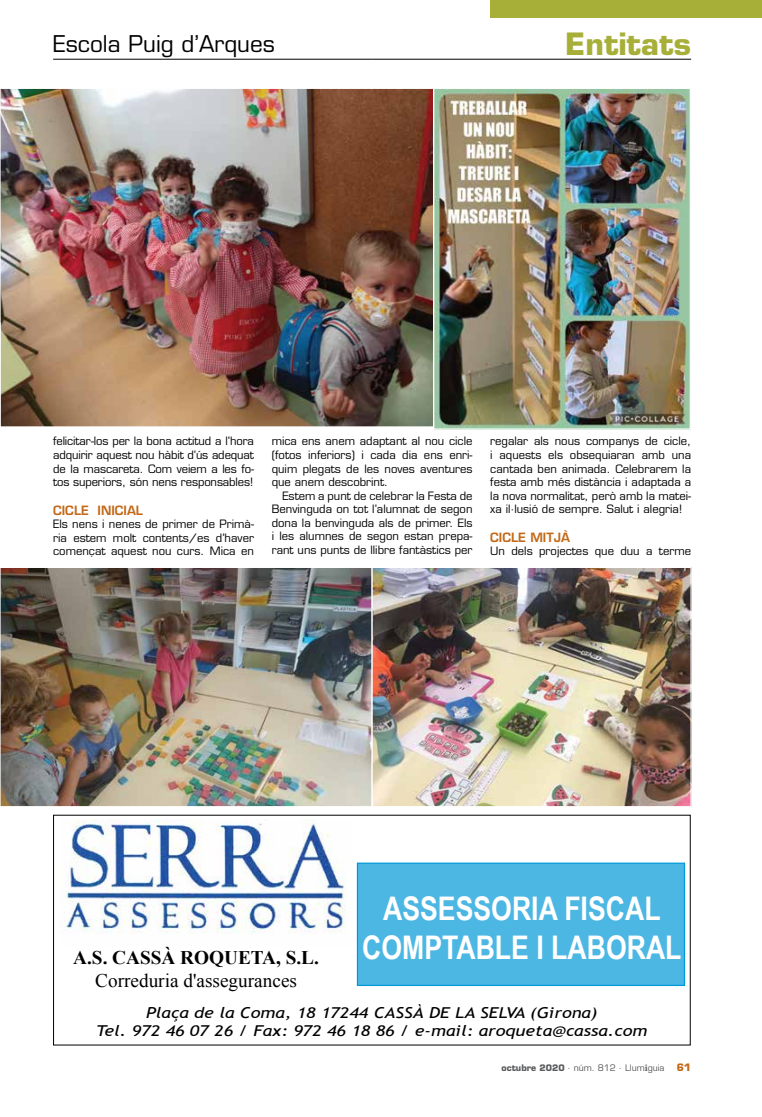
<style>
.page{position:relative;width:762px;height:1117px;background:#fff}
.page>*{position:absolute;margin:0;border:0;box-sizing:border-box;transform-origin:0 0}
.t1{font:700 32.5px "Arial Narrow";color:#fff}
.t2{font:700 30px "Eurostile LT Std";color:#a7af39}
.t3{font:22.5px "Eurostile LT Std";color:#000}
.t4{font:19.25px "Times New Roman";color:#000}
.t5{font:700 19.25px "Times New Roman";color:#000}
.t6{font:italic 15px/18px "Trebuchet MS";color:#000;text-align:center;scale:1.2 1}
.t7{font:600 12.5px "Eurostile LT Std";color:#c26816}
.t8{font:11.25px/13.5px "Eurostile LT Std";color:#000;text-align:justify}
.t9{font:8.75px "Eurostile LT Std";color:#58595b}
.s1{font-weight:700}
.s2{font-family:"Minion Pro";font-weight:700;font-size:10px}
.s3{font-weight:700;font-size:10px;color:#c26816}
</style>
<div class="page">
<div style="left:490px;top:0;width:272px;height:18px;background:#a7af39"></div>
<hr style="left:53px;top:59px;width:319px;height:1px;background:#000">
<hr style="left:372px;top:59px;width:319px;height:1px;background:#000">
<img style="left:2px;top:568px;width:688px;height:237px">
<div style="left:0;top:566px;width:373px;height:241px;border:1px solid #fff"></div>
<div style="left:371px;top:566px;width:321px;height:241px;border:1px solid #fff"></div>
<img style="left:2px;top:90px;width:430px;height:335px">
<img style="left:435px;top:90px;width:254px;height:337px">
<div style="left:433px;top:88px;width:258px;height:341px;border:1px solid #fff"></div>
<svg style="left:0;top:322px;width:1px;height:246px"></svg>
<img style="left:64px;top:819px;width:282px;height:115px">
<div style="left:357px;top:862px;width:328px;height:123px;background:#4db7e4;border:1px solid #0099d8"></div>
<h3 class="t3" style="left:53px;top:31px;width:223px">Escola Puig d’Arques</h3>
<h2 class="t2" style="left:565px;top:26px;width:127px">Entitats</h2>
<p class="t8" style="left:53px;top:434px;width:202px">felicitar-los per la bona actitud a l’hora adquirir aquest nou hàbit d’ús adequat de la mascareta. Com veiem a les fo&shy;tos superiors, són nens responsables!</p>
<p class="t7" style="left:53px;top:502px;width:91px">CICLE INICIAL</p>
<p class="t8" style="left:53px;top:517px;width:202px">Els nens i nenes de primer de Primà&shy;ria estem molt contents/es d’haver començat aquest nou curs. Mica en</p>
<p class="t8" style="left:272px;top:434px;width:202px">mica ens anem adaptant al nou cicle (fotos inferiors) i cada dia ens enri&shy;quim plegats de les noves aventures que anem descobrint.</p>
<p class="t8" style="left:272px;top:488px;width:202px;text-indent:11px">Estem a punt de celebrar la Festa de Benvinguda on tot l’alumnat de segon dona la benvinguda als de primer. Els i les alumnes de segon estan prepa&shy;rant uns punts de llibre fantàstics per</p>
<p class="t8" style="left:490px;top:434px;width:202px">regalar als nous companys de cicle, i aquests els obsequiaran amb una cantada ben animada. Celebrarem la festa amb més distància i adaptada a la nova normalitat, però amb la matei&shy;xa il·lusió de sempre. Salut i alegria!</p>
<p class="t7" style="left:490px;top:529px;width:81px">CICLE MITJÀ</p>
<p class="t8" style="left:490px;top:544px;width:202px">Un dels projectes que duu a terme</p>
<h1 class="t1" style="left:383px;top:884px;width:279px">ASSESSORIA FISCAL</h1>
<h3 class="t5" style="left:73px;top:943px;width:247px">A.S. CASSÀ ROQUETA, S.L.</h3>
<h1 class="t1" style="left:362px;top:923px;width:321px">COMPTABLE I LABORAL</h1>
<h3 class="t4" style="left:95px;top:967px;width:203px">Correduria d'assegurances</h3>
<h3 class="t6" style="left:96px;top:1003px;width:461px">Plaça de la Coma, 18 17244 CASSÀ DE LA SELVA (Girona)<br>Tel. 972 46 07 26 / Fax: 972 46 18 86 / e-mail: aroqueta@cassa.com</h3>
<p class="t9" style="left:502px;top:1062px;width:191px"><span class="s1">octubre 2020</span> · núm. 812 · Llum<span class="s2">i</span>guia <span class="s3">61</span></p>
</div>
